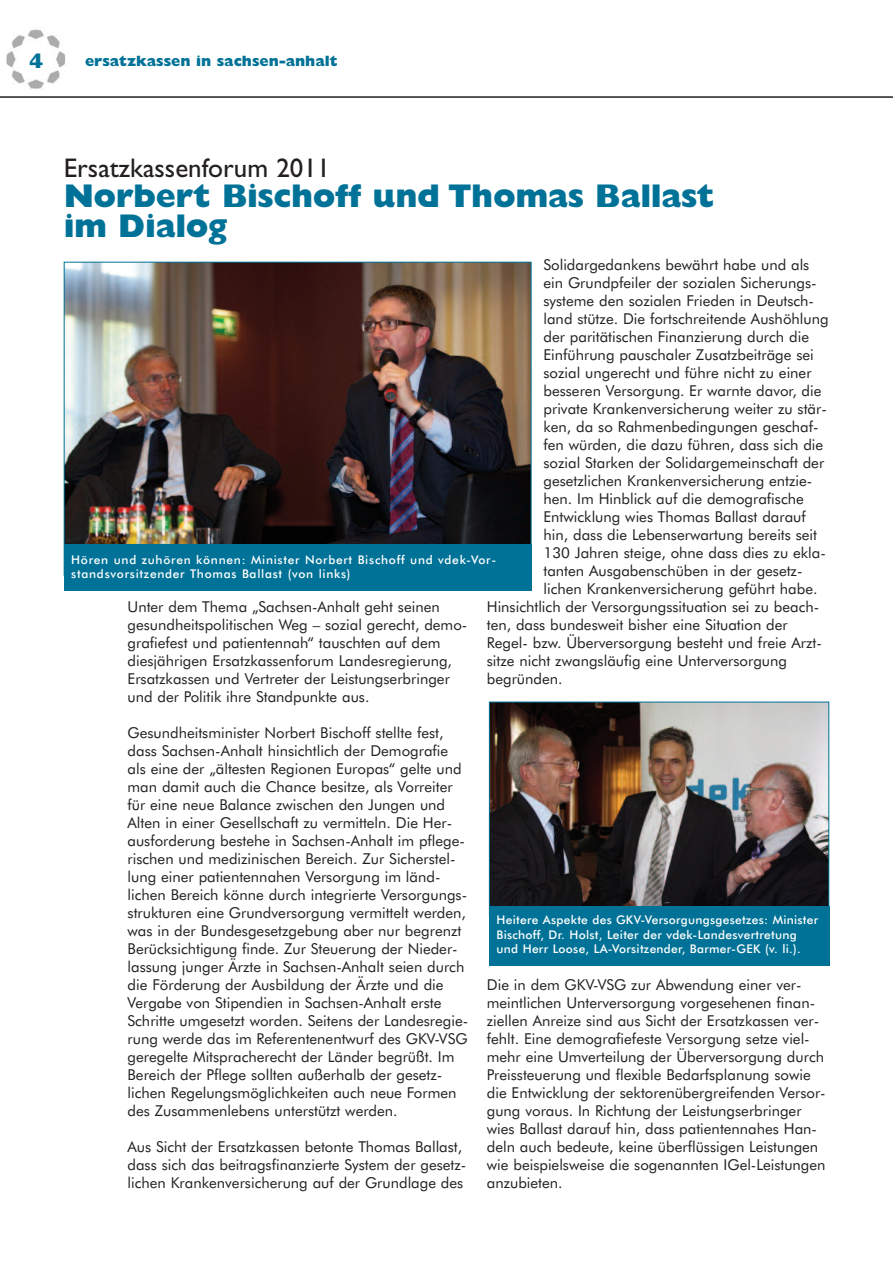
<style>
.page{position:relative;width:893px;height:1263px;background:#fff}
.page>*{position:absolute;margin:0;border:0;box-sizing:border-box;transform-origin:0 0}
.t1{font:800 33px/30px "Gill Sans";letter-spacing:-.015em;color:#007297}
.t2{font:27px "Gill Sans";color:#231f20}
.t3{font:800 21px "Gill Sans";color:#007297}
.t4{font:15px/18px "Futura BT";color:#231f20}
.t5{font:800 15px "Gill Sans";color:#007297}
.t6{font:500 12px/14.4px "Futura BT";letter-spacing:.025em;color:#fff}
.t7{font:500 12px/14.4px "Futura BT";letter-spacing:.06em;color:#fff}
</style>
<div class="page">
<img style="left:6px;top:29px;width:60px;height:60px">
<hr style="left:0;top:96px;width:893px;height:2px;background:#231f20">
<img style="left:491px;top:704px;width:336px;height:202px">
<div style="left:489px;top:702px;width:340px;height:214px;border:1px solid #007297"></div>
<div style="left:489px;top:906px;width:340px;height:59px;background:#007297"></div>
<img style="left:66px;top:264px;width:463px;height:280px">
<div style="left:64px;top:544px;width:467px;height:47px;background:#007297"></div>
<h3 class="t3" style="left:29px;top:53px;width:16px">4</h3>
<p class="t5" style="left:85px;top:56px;width:254px">ersatzkassen in sachsen-anhalt</p>
<h2 class="t2" style="left:64px;top:157px;width:268px">Ersatzkassenforum 2011</h2>
<h1 class="t1" style="left:64px;top:184px;width:652px">Norbert Bischoff und Thomas Ballast im Dialog</h1>
<p class="t4" style="left:543px;top:257px;width:267px">Solidargedankens bewährt habe und als</p>
<p class="t4" style="left:543px;top:275px;width:275px">ein Grundpfeiler der sozialen Sicherungs-</p>
<p class="t4" style="left:543px;top:293px;width:272px">systeme den sozialen Frieden in Deutsch-</p>
<p class="t4" style="left:543px;top:311px;width:287px">land stütze. Die fortschreitende Aushöhlung</p>
<p class="t4" style="left:543px;top:329px;width:267px">der paritätischen Finanzierung durch die</p>
<p class="t4" style="left:543px;top:347px;width:272px">Einführung pauschaler Zusatzbeiträge sei</p>
<p class="t4" style="left:543px;top:365px;width:270px">sozial ungerecht und führe nicht zu einer</p>
<p class="t4" style="left:543px;top:383px;width:280px">besseren Versorgung. Er warnte davor, die</p>
<p class="t4" style="left:543px;top:401px;width:285px">private Krankenversicherung weiter zu stär-</p>
<p class="t4" style="left:543px;top:419px;width:277px">ken, da so Rahmenbedingungen geschaf-</p>
<p class="t4" style="left:543px;top:437px;width:281px">fen würden, die dazu führen, dass sich die</p>
<p class="t4" style="left:543px;top:455px;width:282px">sozial Starken der Solidargemeinschaft der</p>
<p class="t4" style="left:543px;top:473px;width:270px">gesetzlichen Krankenversicherung entzie-</p>
<p class="t4" style="left:543px;top:491px;width:262px">hen. Im Hinblick auf die demografische</p>
<p class="t4" style="left:543px;top:509px;width:264px">Entwicklung wies Thomas Ballast darauf</p>
<p class="t4" style="left:543px;top:527px;width:275px">hin, dass die Lebenserwartung bereits seit</p>
<p class="t4" style="left:543px;top:545px;width:284px">130 Jahren steige, ohne dass dies zu ekla-</p>
<p class="t4" style="left:543px;top:563px;width:261px">tanten Ausgabenschüben in der gesetz-</p>
<p class="t4" style="left:543px;top:581px;width:275px">lichen Krankenversicherung geführt habe.</p>
<p class="t4" style="left:487px;top:599px;width:334px">Hinsichtlich der Versorgungssituation sei zu beach-</p>
<p class="t4" style="left:487px;top:617px;width:302px">ten, dass bundesweit bisher eine Situation der</p>
<p class="t4" style="left:487px;top:635px;width:337px">Regel- bzw. Überversorgung besteht und freie Arzt-</p>
<p class="t4" style="left:487px;top:653px;width:302px">sitze nicht zwangsläufig eine Unterversorgung</p>
<p class="t4" style="left:487px;top:671px;width:77px">begründen.</p>
<p class="t7" style="left:71px;top:553px;width:426px">Hören und zuhören können: Minister Norbert Bischoff und vdek-Vor&shy;standsvorsitzender Thomas Ballast (von links)</p>
<p class="t4" style="left:128px;top:599px;width:341px">Unter dem Thema „Sachsen-Anhalt geht seinen gesundheitspolitischen Weg – sozial gerecht, demo&shy;grafiefest und patientennah“ tauschten auf dem diesjährigen Ersatzkassenforum Landesregierung, Ersatzkassen und Vertreter der Leistungserbringer und der Politik ihre Standpunkte aus.</p>
<p class="t4" style="left:128px;top:725px;width:342px">Gesundheitsminister Norbert Bischoff stellte fest, dass Sachsen-Anhalt hinsichtlich der Demografie als eine der „ältesten Regionen Europas“ gelte und man damit auch die Chance besitze, als Vorreiter für eine neue Balance zwischen den Jungen und Alten in einer Gesellschaft zu vermitteln. Die Her&shy;ausforderung bestehe in Sachsen-Anhalt im pflege&shy;rischen und medizinischen Bereich. Zur Sicherstel&shy;lung einer patientennahen Versorgung im länd&shy;lichen Bereich könne durch integrierte Versorgungs&shy;strukturen eine Grundversorgung vermittelt werden, was in der Bundesgesetzgebung aber nur begrenzt Berücksichtigung finde. Zur Steuerung der Nieder&shy;lassung junger Ärzte in Sachsen-Anhalt seien durch die Förderung der Ausbildung der Ärzte und die Vergabe von Stipendien in Sachsen-Anhalt erste Schritte umgesetzt worden. Seitens der Landesregie&shy;rung werde das im Referentenentwurf des GKV-VSG geregelte Mitspracherecht der Länder begrüßt. Im Bereich der Pflege sollten außerhalb der gesetz&shy;lichen Regelungsmöglichkeiten auch neue Formen des Zusammenlebens unterstützt werden.</p>
<p class="t4" style="left:128px;top:1139px;width:340px">Aus Sicht der Ersatzkassen betonte Thomas Ballast, dass sich das beitragsfinanzierte System der gesetz&shy;lichen Krankenversicherung auf der Grundlage des</p>
<p class="t6" style="left:496px;top:914px;width:323px">Heitere Aspekte des GKV-Versorgungsgesetzes: Minister<br>Bischoff, Dr. Holst, Leiter der vdek-Landesvertretung und Herr Loose, LA-Vorsitzender, Barmer-GEK (v. li.).</p>
<p class="t4" style="left:487px;top:977px;width:340px">Die in dem GKV-VSG zur Abwendung einer ver&shy;meintlichen Unterversorgung vorgesehenen finan&shy;ziellen Anreize sind aus Sicht der Ersatzkassen ver&shy;fehlt. Eine demografiefeste Versorgung setze viel&shy;mehr eine Umverteilung der Überversorgung durch Preissteuerung und flexible Bedarfsplanung sowie die Entwicklung der sektorenübergreifenden Versor&shy;gung voraus. In Richtung der Leistungserbringer wies Ballast darauf hin, dass patientennahes Han&shy;deln auch bedeute, keine überflüssigen Leistungen wie beispielsweise die sogenannten IGel-Leistungen anzubieten.</p>
</div>
